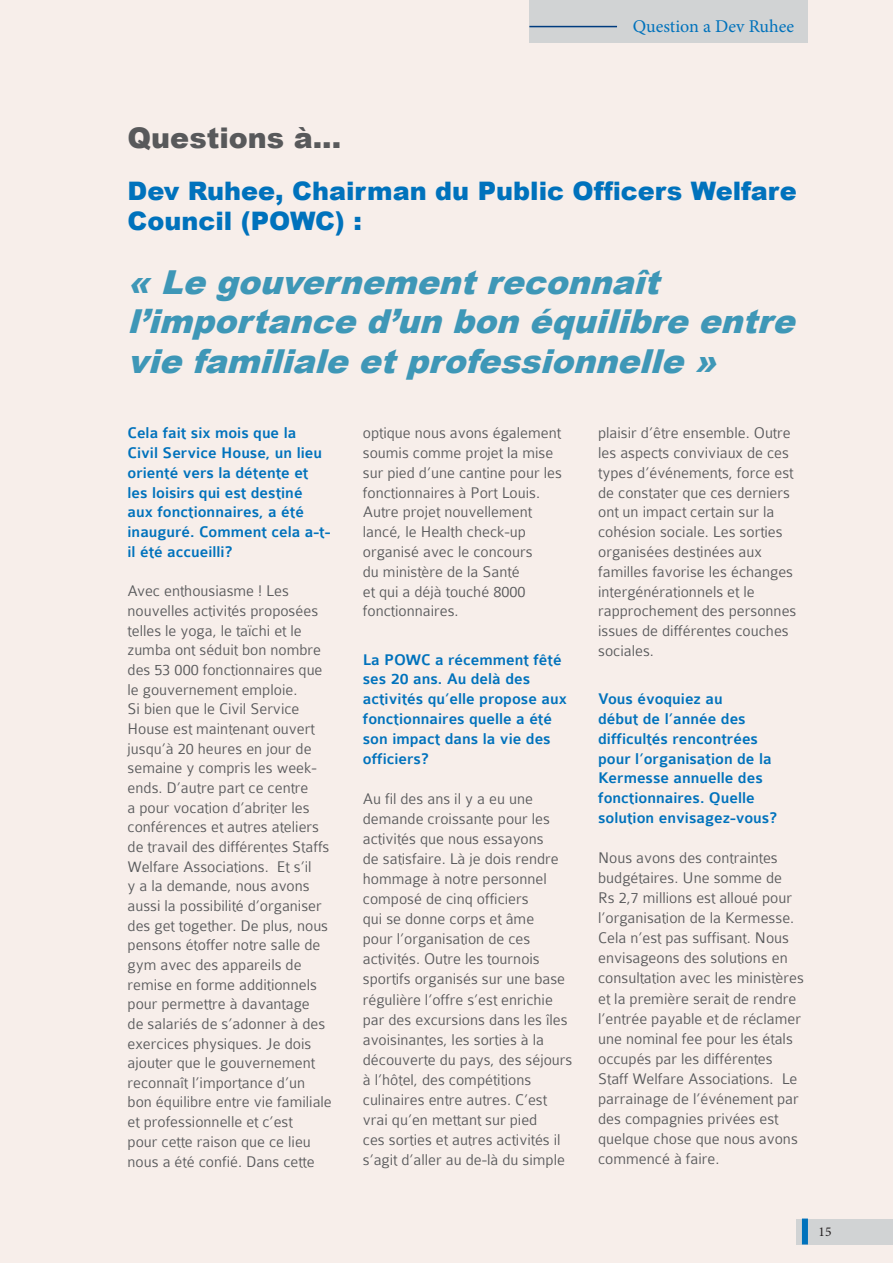
<style>
.page{position:relative;width:893px;height:1263px;background:#f7eeea}
.page>*{position:absolute;margin:0;border:0;box-sizing:border-box;transform-origin:0 0}
.t1{font:italic 900 33px/39.6px "Arial";color:#3e97b7}
.t2{font:900 28.5px "Arial";color:#58595b}
.t3{font:900 25.5px/30.6px "Arial";color:#0072bc}
.t4{font:18px "Minion Pro";color:#0072bc}
.t5{font:300 16.5px/20.1px "Colaborate";color:#58595b}
.t6{font:500 16.5px/19.8px "Colaborate";color:#0072bc}
.t7{font:13.5px "Minion Pro";color:#231f20}
</style>
<div class="page">
<div style="left:529px;top:0;width:279px;height:43px;background:#d1d3d4"></div>
<hr style="left:529px;top:26px;width:88px;height:1px;background:#003c7f">
<p class="t4" style="left:633px;top:14px;width:163px">Question a Dev Ruhee</p>
<h2 class="t2" style="left:128px;top:117px;width:215px">Questions à...</h2>
<h3 class="t3" style="left:128px;top:175px;width:671px">Dev Ruhee, Chairman du Public Officers Welfare<br>Council (POWC) :</h3>
<h1 class="t1" style="left:128px;top:261px;width:680px">«Legouvernementreconnaît l’importanced’unbonéquilibreentre viefamilialeetprofessionnelle»</h1>
<p class="t6" style="left:128px;top:423px;width:205px">Cela fait six mois que la<br>Civil Service House, un lieu orienté vers la détente et les loisirs qui est destiné aux fonctionnaires, a été inauguré. Comment cela a-t&shy;il été accueilli?</p>
<p class="t5" style="left:128px;top:581px;width:206px;line-height:19.6px">Avec enthousiasme ! Les nouvelles activités proposées telles le yoga, le taïchi et le zumba ont séduit bon nombre des 53 000 fonctionnaires que le gouvernement emploie.<br>Si bien que le Civil Service<br>House est maintenant ouvert jusqu’à 20 heures en jour de semaine y compris les week&shy;ends. D’autre part ce centre<br>a pour vocation d’abriter les conférences et autres ateliers de travail des différentes Staffs<br>Welfare Associations. Et s’il<br>y a la demande, nous avons aussi la possibilité d’organiser des get together. De plus, nous pensons étoffer notre salle de gym avec des appareils de remise en forme additionnels pour permettre à davantage<br>de salariés de s’adonner à des exercices physiques. Je dois ajouter que le gouvernement reconnaît l’importance d’un bon équilibre entre vie familiale et professionnelle et c’est<br>pour cette raison que ce lieu nous a été confié. Dans cette</p>
<p class="t5" style="left:363px;top:423px;width:201px">optique nous avons également soumis comme projet la mise sur pied d’une cantine pour les fonctionnaires à Port Louis.<br>Autre projet nouvellement lancé, le Health check-up organisé avec le concours<br>du ministère de la Santé<br>et qui a déjà touché 8000 fonctionnaires.</p>
<p class="t6" style="left:363px;top:650px;width:205px">La POWC a récemment fêté ses 20 ans. Au delà des activités qu’elle propose aux fonctionnaires quelle a été son impact dans la vie des officiers?</p>
<p class="t5" style="left:363px;top:788px;width:211px">Au fil des ans il y a eu une demande croissante pour les activités que nous essayons<br>de satisfaire. Là je dois rendre hommage à notre personnel composé de cinq officiers<br>qui se donne corps et âme<br>pour l’organisation de ces activités. Outre les tournois sportifs organisés sur une base régulière l’offre s’est enrichie par des excursions dans les îles avoisinantes, les sorties à la découverte du pays, des séjours à l’hôtel, des compétitions culinaires entre autres. C’est vrai qu’en mettant sur pied<br>ces sorties et autres activités il s’agit d’aller au de-là du simple</p>
<p class="t5" style="left:598px;top:423px;width:200px">plaisir d’être ensemble. Outre les aspects conviviaux de ces types d’événements, force est de constater que ces derniers ont un impact certain sur la cohésion sociale. Les sorties organisées destinées aux familles favorise les échanges intergénérationnels et le rapprochement des personnes issues de différentes couches sociales.</p>
<p class="t6" style="left:598px;top:689px;width:180px">Vous évoquiez au<br>début de l’année des difficultés rencontrées pour l’organisation de la<br>Kermesse annuelle des fonctionnaires. Quelle solution envisagez-vous?</p>
<p class="t5" style="left:598px;top:848px;width:207px">Nous avons des contraintes budgétaires. Une somme de<br>Rs 2,7 millions est alloué pour l’organisation de la Kermesse.<br>Cela n’est pas suffisant. Nous envisageons des solutions en consultation avec les ministères et la première serait de rendre l’entrée payable et de réclamer une nominal fee pour les étals occupés par les différentes<br>Staff Welfare Associations. Le parrainage de l’événement par des compagnies privées est quelque chose que nous avons commencé à faire.</p>
<p class="t7" style="left:819px;top:1223px;width:14px">15</p>
</div>
